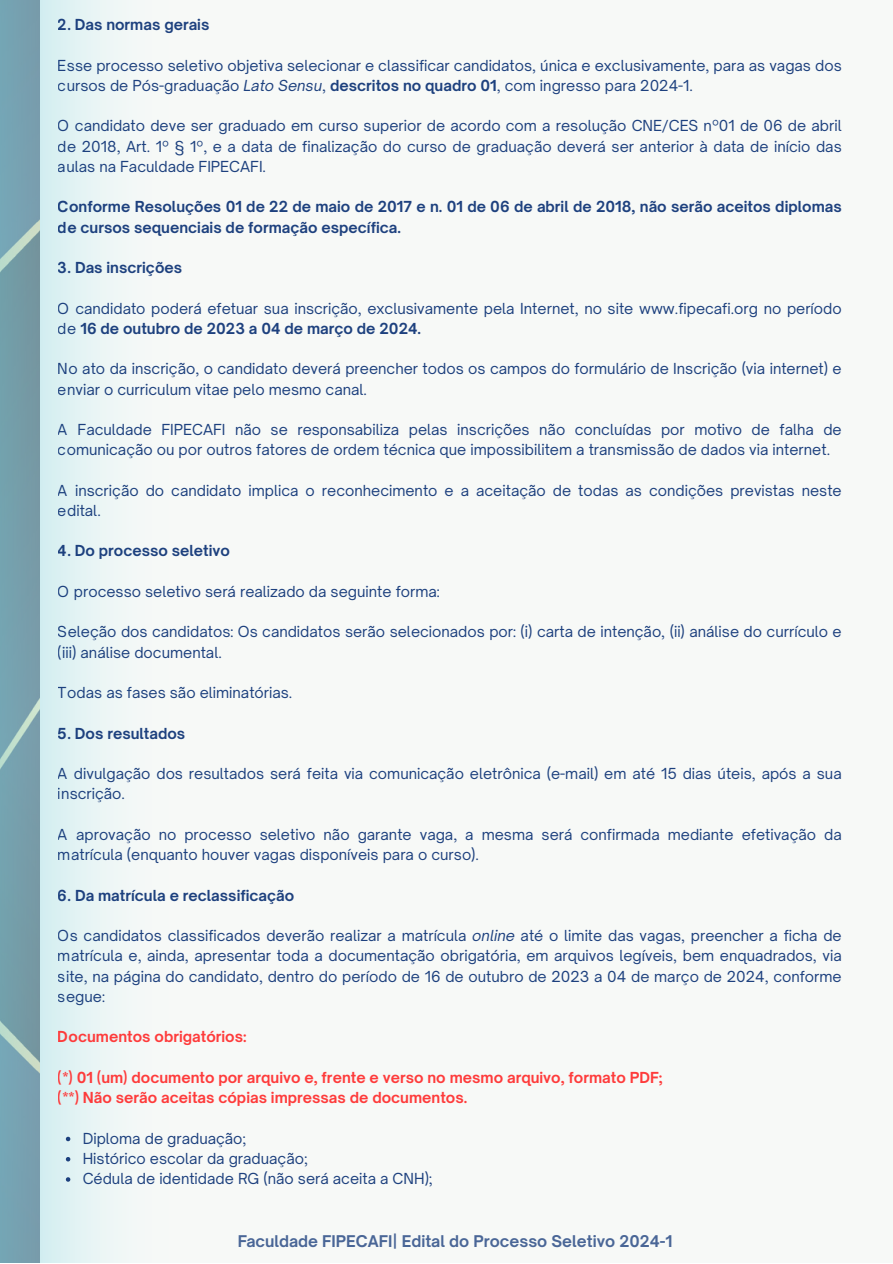
<style>
.page{position:relative;width:893px;height:1264px;background:#fff}
.page>*{position:absolute;margin:0;border:0;box-sizing:border-box;transform-origin:0 0}
.t1{font:700 15.45px "Open Sauce One";color:#123778}
.t2{font:14.55px/20.2px "Open Sauce One";color:#123778}
.t3{font:700 14.55px/20.2px "Open Sauce One";color:#123778}
.t4{font:700 14.55px/20.2px "Open Sauce One";color:#ff3131}
.s1{font-style:italic}
.s2{font-weight:700}
</style>
<div class="page">
<div style="left:0;top:0;width:892px;height:1262px;background:#f7f9f7"></div>
<svg style="left:0;top:0;width:106px;height:1262px"></svg>
<svg style="left:66px;top:1136px;width:4px;height:5px"></svg>
<svg style="left:66px;top:1156px;width:4px;height:5px"></svg>
<svg style="left:66px;top:1177px;width:4px;height:4px"></svg>
<p class="t3" style="left:58px;top:14px;width:153px">2. Das normas gerais</p>
<p class="t2" style="left:58px;top:55px;width:785px">Esse processo seletivo objetiva selecionar e classificar candidatos, única e exclusivamente, para as vagas dos cursos de Pós-graduação <span class="s1">Lato Sensu</span>, <span class="s2">descritos no quadro 01</span>, com ingresso para 2024-1.</p>
<p class="t2" style="left:58px;top:116px;width:785px;text-align:justify">O candidato deve ser graduado em curso superior de acordo com a resolução CNE/CES nº01 de 06 de abril de 2018, Art. 1º § 1º, e a data de finalização do curso de graduação deverá ser anterior à data de início das aulas na Faculdade FIPECAFI.</p>
<p class="t3" style="left:58px;top:197px;width:785px">Conforme Resoluções 01 de 22 de maio de 2017 e n. 01 de 06 de abril de 2018, não serão aceitos diplomas de cursos sequenciais de formação específica.</p>
<p class="t3" style="left:58px;top:257px;width:126px">3. Das inscrições</p>
<p class="t2" style="left:58px;top:298px;width:785px">O candidato poderá efetuar sua inscrição, exclusivamente pela Internet, no site www.fipecafi.org no período de <span class="s2">16 de outubro de 2023 a 04 de março de 2024.</span></p>
<p class="t2" style="left:58px;top:358px;width:785px">No ato da inscrição, o candidato deverá preencher todos os campos do formulário de Inscrição (via internet) e enviar o curriculum vitae pelo mesmo canal.</p>
<p class="t2" style="left:58px;top:419px;width:785px">A Faculdade FIPECAFI não se responsabiliza pelas inscrições não concluídas por motivo de falha de comunicação ou por outros fatores de ordem técnica que impossibilitem a transmissão de dados via internet.</p>
<p class="t2" style="left:58px;top:480px;width:785px">A inscrição do candidato implica o reconhecimento e a aceitação de todas as condições previstas neste edital.</p>
<p class="t3" style="left:58px;top:541px;width:173px">4. Do processo seletivo</p>
<p class="t2" style="left:58px;top:581px;width:383px">O processo seletivo será realizado da seguinte forma:</p>
<p class="t2" style="left:58px;top:621px;width:785px">Seleção dos candidatos: Os candidatos serão selecionados por: (i) carta de intenção, (ii) análise do currículo e (iii) análise documental.</p>
<p class="t2" style="left:58px;top:682px;width:236px">Todas as fases são eliminatórias.</p>
<p class="t3" style="left:58px;top:723px;width:129px">5. Dos resultados</p>
<p class="t2" style="left:58px;top:763px;width:785px">A divulgação dos resultados será feita via comunicação eletrônica (e-mail) em até 15 dias úteis, após a sua inscrição.</p>
<p class="t2" style="left:58px;top:824px;width:785px">A aprovação no processo seletivo não garante vaga, a mesma será confirmada mediante efetivação da matrícula (enquanto houver vagas disponíveis para o curso).</p>
<p class="t3" style="left:58px;top:884px;width:238px">6. Da matrícula e reclassificação</p>
<p class="t2" style="left:58px;top:925px;width:785px;text-align:justify">Os candidatos classificados deverão realizar a matrícula <span class="s1">online</span> até o limite das vagas, preencher a ficha de matrícula e, ainda, apresentar toda a documentação obrigatória, em arquivos legíveis, bem enquadrados, via site, na página do candidato, dentro do período de 16 de outubro de 2023 a 04 de março de 2024, conforme segue:</p>
<p class="t4" style="left:58px;top:1026px;width:190px">Documentos obrigatórios:</p>
<p class="t4" style="left:58px;top:1067px;width:606px">(*) 01 (um) documento por arquivo e, frente e verso no mesmo arquivo, formato PDF; (**) Não serão aceitas cópias impressas de documentos.</p>
<p class="t2" style="left:83px;top:1127px;width:351px">Diploma de graduação;<br>Histórico escolar da graduação;<br>Cédula de identidade RG (não será aceita a CNH);</p>
<p class="t1" style="left:237px;top:1231px;width:437px">Faculdade FIPECAFI| Edital do Processo Seletivo 2024-1</p>
</div>
